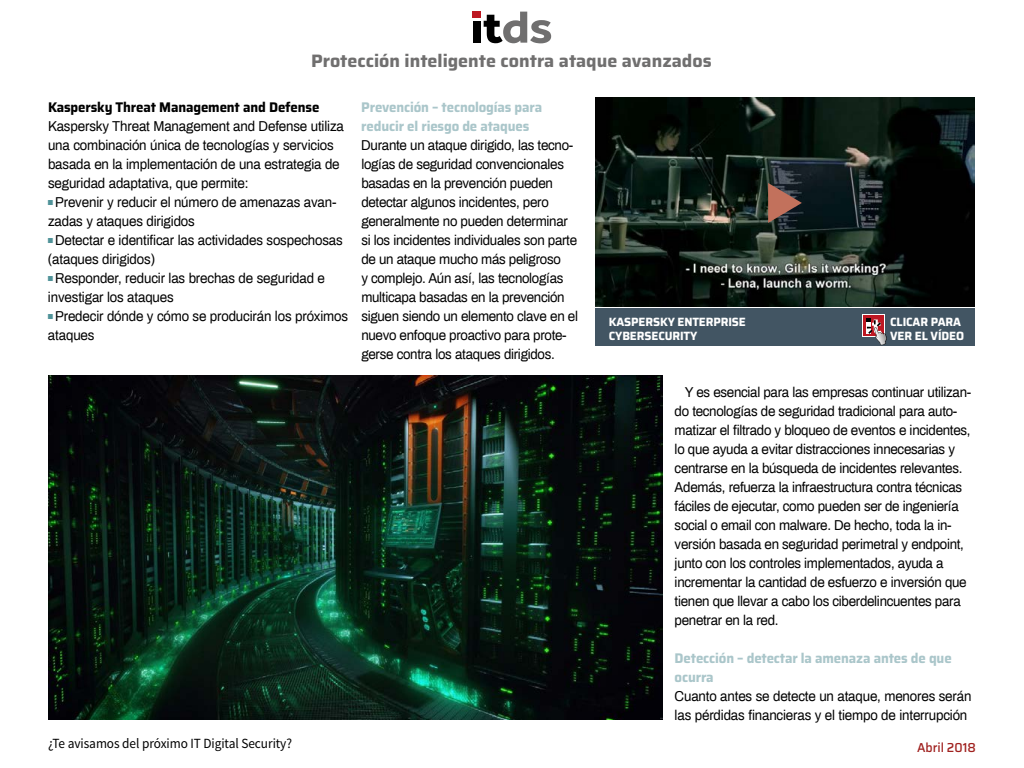
<style>
.page{position:relative;width:1024px;height:768px;background:#fff}
.page>*{position:absolute;margin:0;border:0;box-sizing:border-box;transform-origin:0 0}
.t1{font:700 18px "Saira";color:#706f6f}
.t2{font:14px/19px "Archivo";letter-spacing:-.02em;color:#000;scale:.95 1}
.t3{font:700 14px/19px "Saira";letter-spacing:-.01em;color:#aac6ca;scale:.95 1}
.t4{font:14px "Source Sans Pro";letter-spacing:-.005em;color:#000;scale:.95 1}
.t5{font:700 14px "Saira";letter-spacing:-.01em;color:#000;scale:.95 1}
.t6{font:500 13px "Saira";color:#a0211f;scale:.95 1}
.t7{font:700 12px/14.4px "Saira";letter-spacing:-.01em;color:#fff;scale:.95 1}
</style>
<div class="page">
<div style="left:473px;top:12px;width:8px;height:6px;background:#bd1822"></div>
<div style="left:473px;top:21px;width:8px;height:21px;background:#000"></div>
<svg style="left:484px;top:12px;width:67px;height:31px"></svg>
<div style="left:595px;top:309px;width:380px;height:37px;background:#425563"></div>
<img style="left:595px;top:97px;width:380px;height:210px">
<svg style="left:768px;top:183px;width:34px;height:40px"></svg>
<div style="left:863px;top:315px;width:22px;height:22px;background:#fff"></div>
<div style="left:863px;top:315px;width:21px;height:21px;background:#be1823"></div>
<svg style="left:866px;top:318px;width:21px;height:27px"></svg>
<img style="left:48px;top:375px;width:615px;height:345px">
<p class="t1" style="left:311px;top:47px;width:402px">Protección inteligente contra ataque avanzados</p>
<p class="t5" style="left:48px;top:96px;width:287px">Kaspersky Threat Management and Defense</p>
<p class="t2" style="left:48px;top:116px;width:313px">Kaspersky Threat Management and Defense utiliza</p>
<p class="t2" style="left:48px;top:135px;width:302px">una combinación única de tecnologías y servicios</p>
<p class="t2" style="left:48px;top:154px;width:309px">basada en la implementación de una estrategia de</p>
<p class="t2" style="left:48px;top:173px;width:212px">seguridad adaptativa, que permite:</p>
<p class="t2" style="left:55px;top:192px;width:298px">Prevenir y reducir el número de amenazas avan-</p>
<p class="t2" style="left:48px;top:211px;width:156px">zadas y ataques dirigidos</p>
<p class="t2" style="left:55px;top:230px;width:304px">Detectar e identificar las actividades sospechosas</p>
<p class="t2" style="left:48px;top:249px;width:114px">(ataques dirigidos)</p>
<p class="t2" style="left:55px;top:268px;width:286px">Responder, reducir las brechas de seguridad e</p>
<p class="t2" style="left:48px;top:287px;width:134px">investigar los ataques</p>
<p class="t2" style="left:55px;top:306px;width:310px">Predecir dónde y cómo se producirán los próximos</p>
<p class="t2" style="left:48px;top:325px;width:50px">ataques</p>
<p class="t3" style="left:361px;top:98px;width:192px">Prevención – tecnologías para reducir el riesgo de ataques</p>
<p class="t2" style="left:361px;top:135px;width:230px">Durante un ataque dirigido, las tecno&shy;logías de seguridad convencionales basadas en la prevención pueden detectar algunos incidentes, pero generalmente no pueden determinar si los incidentes individuales son parte de un ataque mucho más peligroso<br>y complejo. Aún así, las tecnologías multicapa basadas en la prevención siguen siendo un elemento clave en el nuevo enfoque proactivo para prote&shy;gerse contra los ataques dirigidos.</p>
<p class="t7" style="left:609px;top:314px;width:146px">KASPERSKY ENTERPRISE<br>CYBERSECURITY</p>
<p class="t7" style="left:890px;top:314px;width:79px">CLICAR PARA<br>VER EL VÍDEO</p>
<p class="t2" style="left:675px;top:382px;width:314px;text-indent:10px">Y es esencial para las empresas continuar utilizan&shy;do tecnologías de seguridad tradicional para auto&shy;matizar el filtrado y bloqueo de eventos e incidentes, lo que ayuda a evitar distracciones innecesarias y centrarse en la búsqueda de incidentes relevantes.<br>Además, refuerza la infraestructura contra técnicas fáciles de ejecutar, como pueden ser de ingeniería social o email con malware. De hecho, toda la in&shy;versión basada en seguridad perimetral y endpoint, junto con los controles implementados, ayuda a incrementar la cantidad de esfuerzo e inversión que tienen que llevar a cabo los ciberdelincuentes para penetrar en la red.</p>
<p class="t3" style="left:675px;top:649px;width:293px">Detección – detectar la amenaza antes de que ocurra</p>
<p class="t2" style="left:675px;top:686px;width:314px">Cuanto antes se detecte un ataque, menores serán las pérdidas financieras y el tiempo de interrupción</p>
<p class="t4" style="left:48px;top:734px;width:258px">¿Te avisamos del próximo IT Digital Security?</p>
<p class="t6" style="left:917px;top:738px;width:64px">Abril 2018</p>
</div>
